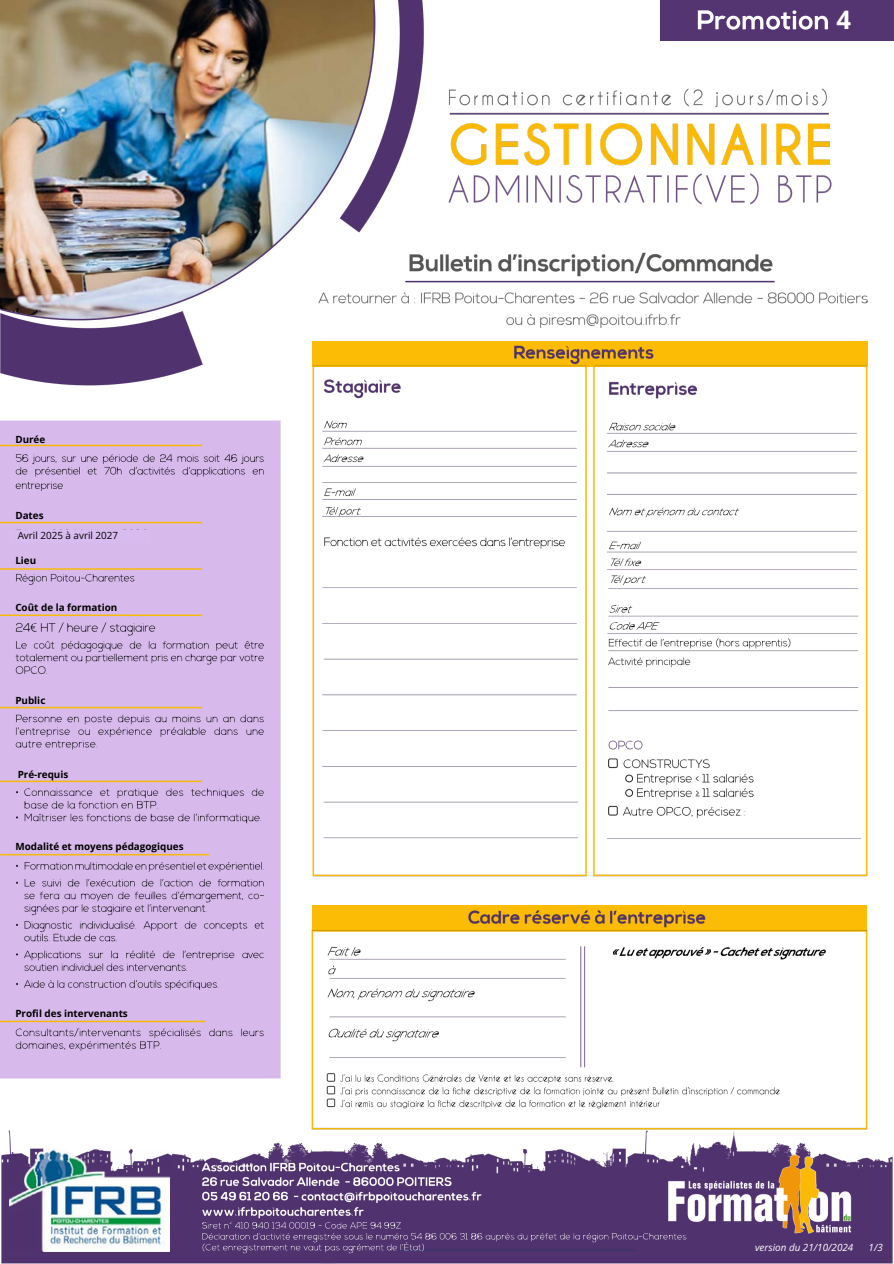
<style>
.page{position:relative;width:894px;height:1264px;background:#fff}
.page>*{position:absolute;margin:0;border:0;box-sizing:border-box;transform-origin:0 0}
.t1{font:700 25.5px "Open Sans";color:#fff}
.t2{font:700 9.9px "Open Sans";color:#000}
.t3{font:italic 9.9px "Open Sans";color:#fff}
.t4{font:9.9px "Open Sans";color:#000}
</style>
<div class="page">
<img style="left:0;top:0;width:874px;height:386px">
<img style="left:1px;top:1130px;width:892px;height:133px">
<img style="left:10px;top:1148px;width:159px;height:103px">
<img style="left:0;top:420px;width:281px;height:659px">
<img style="left:194px;top:1155px;width:499px;height:105px">
<img style="left:441px;top:81px;width:397px;height:131px">
<img style="left:305px;top:905px;width:569px;height:231px">
<img style="left:305px;top:339px;width:569px;height:538px">
<div style="left:660px;top:0;width:233px;height:40px;background:#543571"></div>
<svg style="left:697px;top:10px;width:131px;height:20px"></svg>
<div style="left:10px;top:530px;width:141px;height:12px;background:#d9bcef"></div>
<h1 class="t2" style="left:15px;top:432px;width:31px">Durée</h1>
<h1 class="t2" style="left:15px;top:508px;width:30px">Dates</h1>
<h1 class="t4" style="left:18px;top:528px;width:102px">Avril 2025 à avril 2027</h1>
<h1 class="t2" style="left:15px;top:553px;width:22px">Lieu</h1>
<h1 class="t2" style="left:15px;top:600px;width:103px">Coût de la formation</h1>
<p class="t2" style="left:15px;top:693px;width:32px">Public</p>
<p class="t2" style="left:18px;top:767px;width:52px">Pré-requis</p>
<p class="t2" style="left:15px;top:839px;width:170px">Modalité et moyens pédagogiques</p>
<p class="t2" style="left:15px;top:1006px;width:114px">Profil des intervenants</p>
<h1 class="t1" style="left:836px;top:2px;width:16px">4</h1>
<p class="t3" style="left:754px;top:1240px;width:100px">version du 21/10/2024</p>
<p class="t3" style="left:868px;top:1240px;width:16px">1/3</p>
</div>
